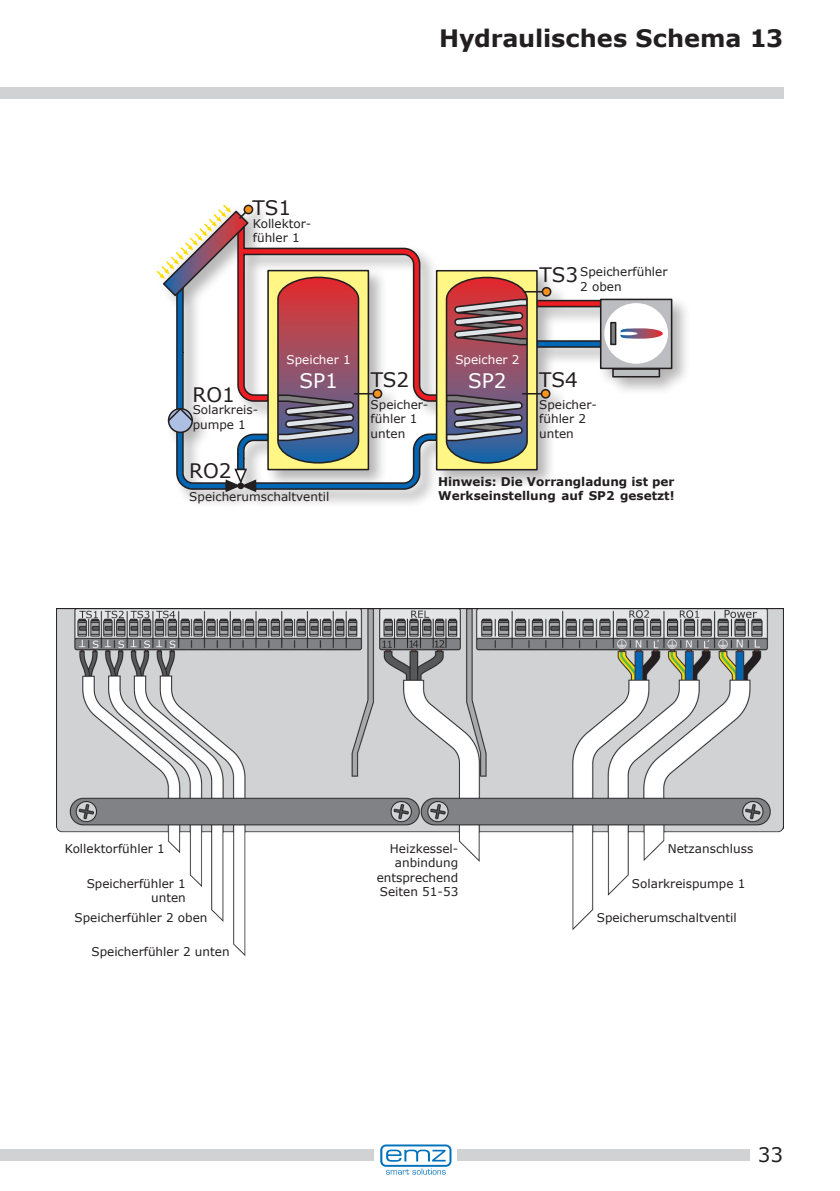
<style>
.page{position:relative;width:840px;height:1191px;background:#fff}
.page>*{position:absolute;margin:0;border:0;box-sizing:border-box;transform-origin:0 0}
.KopfschemataRechts{font:700 24px "Verdana";letter-spacing:-.005em;color:#231f20}
.t1{font:20px "Verdana";color:#231f20}
.t2{font:20px "Verdana";color:#fff}
.t3{font:12px/14.4px "Verdana";color:#231f20}
.t4{font:700 12px/14.4px "Verdana";color:#231f20}
.t5{font:12px "Verdana";color:#fff}
</style>
<div class="page">
<div style="left:0;top:1149px;width:373px;height:12px;background:#d1d2d4"></div>
<div style="left:457px;top:1149px;width:292px;height:12px;background:#d1d2d4"></div>
<div style="left:0;top:87px;width:782px;height:12px;background:#d1d2d4"></div>
<svg style="left:380px;top:1144px;width:71px;height:30px"></svg>
<img style="left:57px;top:608px;width:725px;height:348px">
<div style="left:155px;top:202px;width:536px;height:308px;background:#231f20;opacity:.33"></div>
<div style="left:536px;top:341px;width:64px;height:6px;background:#0166b3"></div>
<div style="left:536px;top:340px;width:65px;height:8px;border:2px solid #231f20"></div>
<div style="left:536px;top:300px;width:64px;height:7px;background:#ee1d23"></div>
<div style="left:536px;top:300px;width:65px;height:7px;border:2px solid #231f20"></div>
<div style="left:600px;top:299px;width:71px;height:69px;background:#bcbdc0"></div>
<div style="left:599px;top:299px;width:73px;height:70px;border:2px solid #231f20"></div>
<div style="left:604px;top:303px;width:63px;height:61px;background:#fff;border-radius:50%"></div>
<div style="left:612px;top:369px;width:47px;height:8px;background:#bcbdc0"></div>
<div style="left:612px;top:368px;width:47px;height:9px;border:2px solid #231f20"></div>
<svg style="left:620px;top:328px;width:42px;height:11px"></svg>
<div style="left:610px;top:323px;width:5px;height:21px;background:#808285"></div>
<div style="left:609px;top:322px;width:7px;height:23px;border:2px solid #231f20"></div>
<svg style="left:156px;top:204px;width:397px;height:289px"></svg>
<p class="KopfschemataRechts" style="left:439px;top:22px;width:345px">Hydraulisches Schema 13</p>
<p class="t1" style="left:252px;top:194px;width:40px">TS1</p>
<p class="t3" style="left:253px;top:216px;width:60px">Kollektor&shy;fühler 1</p>
<p class="t1" style="left:539px;top:261px;width:40px">TS3</p>
<p class="t3" style="left:580px;top:265px;width:89px">Speicherfühler<br>2 oben</p>
<p class="t5" style="left:286px;top:351px;width:66px">Speicher 1</p>
<p class="t2" style="left:299px;top:367px;width:40px">SP1</p>
<p class="t1" style="left:370px;top:366px;width:40px">TS2</p>
<p class="t1" style="left:192px;top:381px;width:44px">RO1</p>
<p class="t3" style="left:192px;top:403px;width:67px">Solarkreis&shy;pumpe 1</p>
<p class="t3" style="left:370px;top:397px;width:59px">Speicher&shy;fühler 1 unten</p>
<p class="t1" style="left:189px;top:457px;width:44px">RO2</p>
<p class="t3" style="left:189px;top:489px;width:141px">Speicherumschaltventil</p>
<p class="t5" style="left:455px;top:351px;width:66px">Speicher 2</p>
<p class="t2" style="left:468px;top:367px;width:40px">SP2</p>
<p class="t1" style="left:539px;top:366px;width:40px">TS4</p>
<p class="t3" style="left:539px;top:397px;width:59px">Speicher&shy;fühler 2 unten</p>
<p class="t4" style="left:438px;top:474px;width:238px">Hinweis: Die Vorrangladung ist per<br>Werkseinstellung auf SP2 gesetzt!</p>
<p class="t3" style="left:65px;top:841px;width:101px">Kollektorfühler 1</p>
<p class="t3" style="left:667px;top:841px;width:87px">Netzanschluss</p>
<p class="t3" style="left:87px;top:876px;width:101px;text-align:right">Speicherfühler 1 unten</p>
<p class="t3" style="left:631px;top:876px;width:115px">Solarkreispumpe 1</p>
<p class="t3" style="left:74px;top:910px;width:134px">Speicherfühler 2 oben</p>
<p class="t3" style="left:596px;top:910px;width:141px">Speicherumschaltventil</p>
<p class="t3" style="left:91px;top:944px;width:139px">Speicherfühler 2 unten</p>
<p class="t3" style="left:390px;top:841px;width:70px;text-align:center">Heizkessel&shy;anbindung</p>
<p class="t3" style="left:376px;top:870px;width:83px">entsprechend<br>Seiten 51-53</p>
<h2 class="t1" style="left:757px;top:1141px;width:27px">33</h2>
</div>
